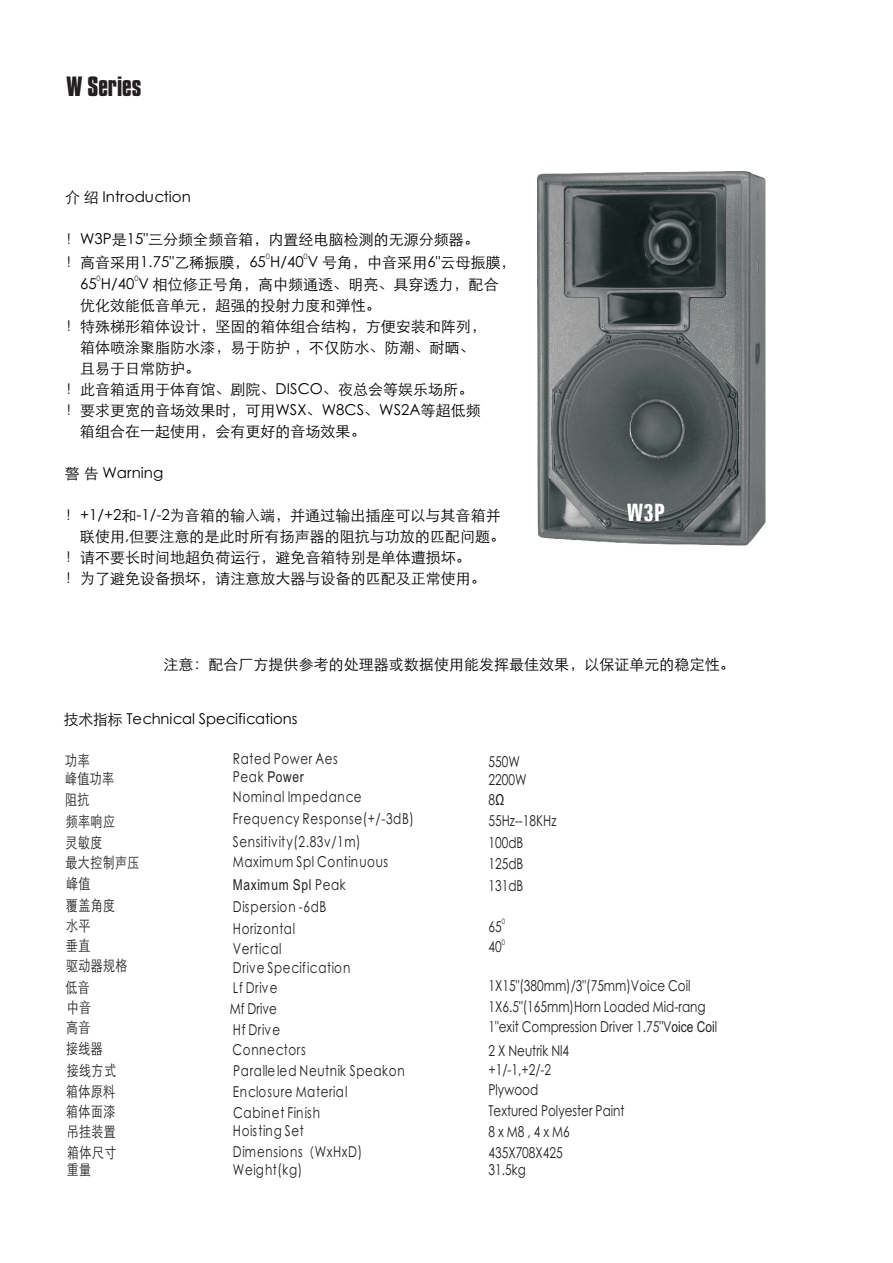
<style>
.page{position:relative;width:893px;height:1263px;background:#fff}
.page>*{position:absolute;margin:0;border:0;box-sizing:border-box;transform-origin:0 0}
.t1{font:700 24px "Compacta BT";color:#231f20}
.t2{font:700 extra-condensed 24px "Zurich BT";color:#fff}
.t3{font:15px "ST Xihei";color:#010202}
.t4{font:15px/20.7px "ST Xihei";letter-spacing:.035em;color:#231f20;scale:.8 1}
.t5{font:15px/21px "ST Xihei";color:#231f20;scale:.8 1}
.t6{font:15px "Arial";letter-spacing:.055em;color:#231f20;scale:.8 1}
.t7{font:7.5px "ST Xihei";color:#231f20;scale:.8 1}
.t8{font:7.35px "ST Xihei";color:#231f20}
.s1{font-family:"ST Xihei"}
.s2{font-family:"Arial"}
</style>
<div class="page">
<img style="left:537px;top:171px;width:228px;height:374px">
<h1 class="t1" style="left:67px;top:78px;width:76px">W Series</h1>
<p class="t3" style="left:65px;top:190px;width:128px">介 绍 Introduction</p>
<p class="t3" style="left:65px;top:232px;width:415px">！W3P是15"三分频全频音箱，内置经电脑检测的无源分频器。</p>
<p class="t3" style="left:65px;top:254px;width:452px">！高音采用1.75"乙稀振膜，65 H/40 V 号角，中音采用6"云母振膜，</p>
<p class="t3" style="left:80px;top:277px;width:420px">65 H/40 V 相位修正号角，高中频通透、明亮、具穿透力，配合</p>
<p class="t3" style="left:80px;top:298px;width:302px">优化效能低音单元，超强的投射力度和弹性。</p>
<p class="t3" style="left:65px;top:319px;width:422px">！特殊梯形箱体设计，坚固的箱体组合结构，方便安装和阵列，</p>
<p class="t3" style="left:80px;top:340px;width:396px">箱体喷涂聚脂防水漆，易于防护 ，不仅防水、防潮、耐晒、</p>
<p class="t3" style="left:80px;top:361px;width:122px">且易于日常防护。</p>
<p class="t3" style="left:65px;top:382px;width:410px">！此音箱适用于体育馆、剧院、DISCO、夜总会等娱乐场所。</p>
<p class="t3" style="left:65px;top:403px;width:417px">！要求更宽的音场效果时，可用WSX、W8CS、WS2A等超低频</p>
<p class="t3" style="left:80px;top:424px;width:287px">箱组合在一起使用，会有更好的音场效果。</p>
<p class="t3" style="left:65px;top:466px;width:100px">警 告 Warning</p>
<p class="t3" style="left:65px;top:508px;width:437px">！+1/+2和-1/-2为音箱的输入端，并通过输出插座可以与其音箱并</p>
<p class="t3" style="left:80px;top:529px;width:427px">联使用,但要注意的是此时所有扬声器的阻抗与功放的匹配问题。</p>
<p class="t3" style="left:65px;top:550px;width:407px">！请不要长时间地超负荷运行，避免音箱特别是单体遭损坏。</p>
<p class="t3" style="left:65px;top:571px;width:422px">！为了避免设备损坏，请注意放大器与设备的匹配及正常使用。</p>
<p class="t8" style="left:266px;top:253px;width:6px">0</p>
<p class="t8" style="left:304px;top:253px;width:6px">0</p>
<p class="t8" style="left:97px;top:275px;width:6px">0</p>
<p class="t8" style="left:134px;top:275px;width:6px">0</p>
<h1 class="t2" style="left:627px;top:503px;width:39px">W3P</h1>
<p class="t3" style="left:163px;top:657px;width:573px">注意：配合厂方提供参考的处理器或数据使用能发挥最佳效果，以保证单元的稳定性。</p>
<p class="t3" style="left:64px;top:712px;width:235px">技术指标 Technical Specifications</p>
<p class="t4" style="left:65px;top:751px;width:63px;line-height:18px">功率<br>峰值功率</p>
<p class="t4" style="left:65px;top:789px;width:95px;line-height:21.1px">阻抗<br>频率响应<br>灵敏度<br>最大控制声压峰值</p>
<p class="t4" style="left:65px;top:915px;width:79px">水平<br>垂直<br>驱动器规格低音</p>
<p class="t4" style="left:66px;top:1017px;width:64px">高音<br>接线器接线方式箱体原料箱体面漆吊挂装置</p>
<p class="t4" style="left:67px;top:1144px;width:63px;line-height:17.2px">箱体尺寸重量</p>
<p class="t4" style="left:66px;top:895px;width:63px">覆盖角度</p>
<p class="t4" style="left:67px;top:997px;width:32px">中音</p>
<p class="t4" style="left:233px;top:749px;width:133px">Rated Power Aes</p>
<p class="t6" style="left:233px;top:771px;width:90px"><span class="s1">Peak</span> Power</p>
<p class="t4" style="left:233px;top:786px;width:228px;line-height:22.5px">Nominal Impedance<br>Frequency Response(+/-3dB)<br>Sensitivity(2.83v/1m)</p>
<p class="t4" style="left:233px;top:852px;width:196px">Maximum Spl Continuous</p>
<p class="t6" style="left:233px;top:879px;width:143px">Maximum Spl <span class="s1">Peak</span></p>
<p class="t4" style="left:233px;top:920px;width:148px;line-height:19.5px">Horizontal<br>Vertical<br>Drive Specification<br>Lf Drive</p>
<p class="t4" style="left:233px;top:1020px;width:217px">Hf Drive<br>Connectors<br>Paralleled Neutnik Speakon<br>Enclosure Material<br>Cabinet Finish</p>
<p class="t4" style="left:233px;top:1121px;width:163px;line-height:21.3px">Hoisting Set<br>Dimensions（WxHxD)</p>
<p class="t4" style="left:233px;top:1160px;width:88px">Weight(kg)</p>
<p class="t4" style="left:233px;top:897px;width:118px">Dispersion -6dB</p>
<p class="t4" style="left:230px;top:999px;width:60px">Mf Drive</p>
<p class="t4" style="left:488px;top:752px;width:41px">550W</p>
<p class="t4" style="left:488px;top:790px;width:21px">8Ω</p>
<p class="t4" style="left:488px;top:770px;width:49px">2200W</p>
<p class="t5" style="left:488px;top:811px;width:87px">55Hz--18KHz</p>
<p class="t4" style="left:488px;top:832px;width:45px;line-height:21.6px;text-align:justify">100dB 125dB 131dB</p>
<p class="t4" style="left:488px;top:917px;width:18px">65</p>
<p class="t7" style="left:502px;top:918px;width:6px">0</p>
<p class="t4" style="left:488px;top:937px;width:18px">40</p>
<p class="t7" style="left:502px;top:939px;width:6px">0</p>
<p class="t5" style="left:488px;top:976px;width:254px">1X15"(380mm)/3"(75mm)Voice Coil</p>
<p class="t5" style="left:488px;top:997px;width:273px">1X6.5"(165mm)Horn Loaded Mid-rang</p>
<p class="t5" style="left:488px;top:1017px;width:287px">1"exit Compression Driver 1.75"V<span class="s2">oice Coi</span>l</p>
<p class="t5" style="left:488px;top:1040px;width:102px">2 X Neutrik Nl4</p>
<p class="t5" style="left:488px;top:1060px;width:80px;line-height:20.4px">+1/-1,+2/-2<br>Plywood</p>
<p class="t5" style="left:488px;top:1101px;width:172px">Textured Polyester Paint<br>8xM8,4xM6</p>
<p class="t5" style="left:488px;top:1143px;width:94px">435X708X425</p>
<p class="t4" style="left:488px;top:1160px;width:48px">31.5kg</p>
</div>
